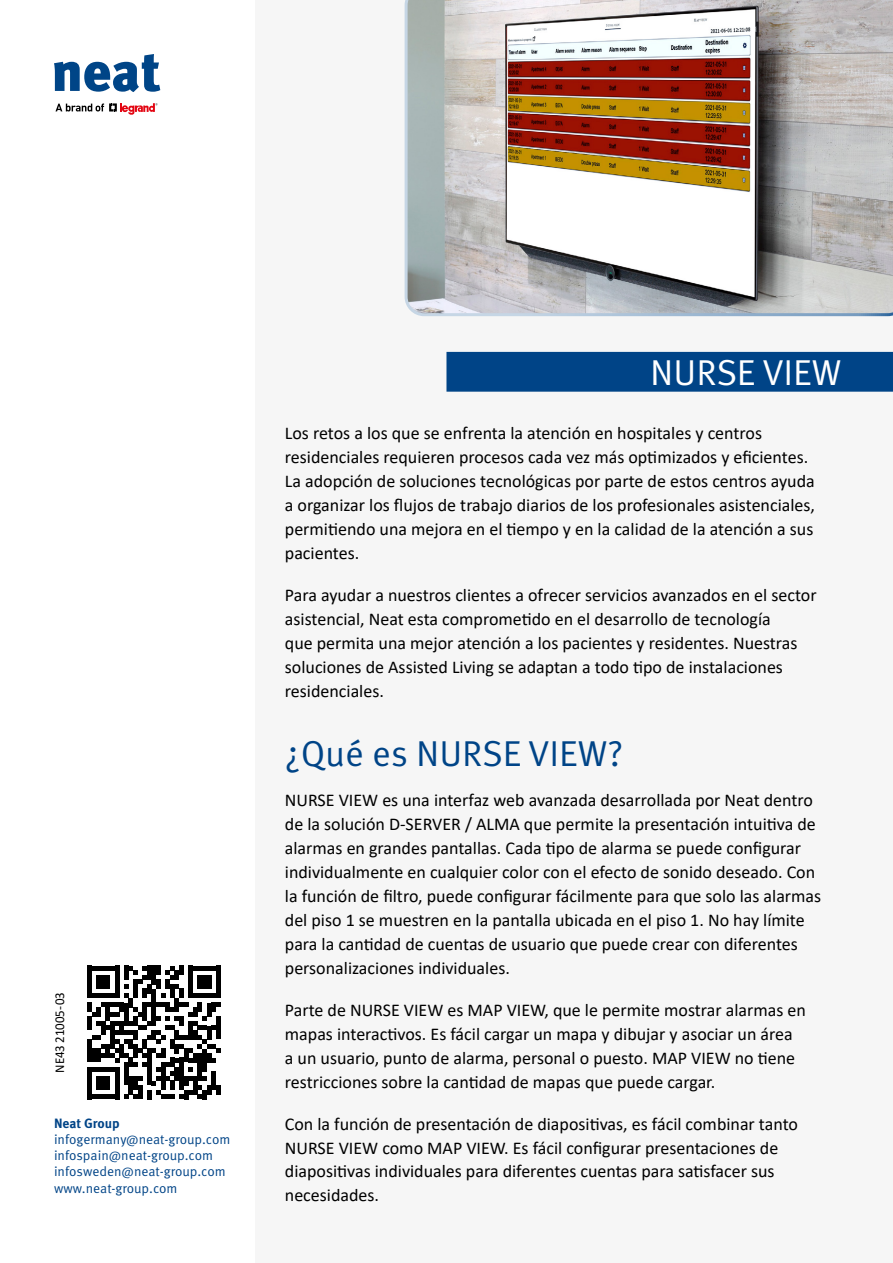
<style>
.page{position:relative;width:893px;height:1263px;background:#fff}
.page>*{position:absolute;margin:0;border:0;box-sizing:border-box;transform-origin:0 0}
.t1{font:36px "Meta OT Norm";color:#004487}
.t2{font:36px "Meta OT Norm";color:#fff}
.t3{font:18px/24px "Calibri";color:#000}
.t4{font:13.5px/16.2px "Meta OT Norm";color:#004487}
.t5{font:13.5px "Calibri";letter-spacing:-.005em;color:#000;scale:.96 1}
.t6{font:700 13.5px "Meta OT";color:#004487}
</style>
<div class="page">
<div style="left:255px;top:0;width:638px;height:1263px;background:#f6f6f6"></div>
<div style="left:446px;top:352px;width:447px;height:40px;background:#004487"></div>
<svg style="left:405px;top:0;width:488px;height:316px"></svg>
<div style="left:87px;top:966px;width:5px;height:9px;background:#000"></div>
<div style="left:87px;top:975px;width:5px;height:9px;background:#000"></div>
<div style="left:87px;top:984px;width:5px;height:14px;background:#000"></div>
<div style="left:87px;top:1002px;width:5px;height:10px;background:#000"></div>
<div style="left:87px;top:1016px;width:5px;height:14px;background:#000"></div>
<div style="left:87px;top:1039px;width:5px;height:23px;background:#000"></div>
<div style="left:87px;top:1067px;width:5px;height:32px;background:#000"></div>
<svg style="left:92px;top:966px;width:129px;height:133px"></svg>
<div style="left:216px;top:1085px;width:5px;height:9px;background:#000"></div>
<svg style="left:55px;top:103px;width:103px;height:12px"></svg>
<svg style="left:54px;top:54px;width:106px;height:38px"></svg>
<p class="t5" style="left:50px;top:1073px;width:85px;rotate:-90deg">NE43 21005-03</p>
<p class="t6" style="left:54px;top:1114px;width:67px">Neat Group</p>
<p class="t4" style="left:54px;top:1131px;width:178px">infogermany@neat-group.com infospain@neat-group.com infosweden@neat-group.com www.neat-group.com</p>
<h1 class="t2" style="left:650px;top:351px;width:193px">NURSE VIEW</h1>
<p class="t3" style="left:285px;top:420px;width:532px">Los retos a los que se enfrenta la atención en hospitales y centros residenciales requieren procesos cada vez más optimizados y eficientes.<br>La adopción de soluciones tecnológicas por parte de estos centros ayuda a organizar los flujos de trabajo diarios de los profesionales asistenciales, permitiendo una mejora en el tiempo y en la calidad de la atención a sus pacientes.</p>
<p class="t3" style="left:285px;top:582px;width:533px">Para ayudar a nuestros clientes a ofrecer servicios avanzados en el sector asistencial, Neat esta comprometido en el desarrollo de tecnología<br>que permita una mejor atención a los pacientes y residentes. Nuestras soluciones de Assisted Living se adaptan a todo tipo de instalaciones residenciales.</p>
<h1 class="t1" style="left:285px;top:732px;width:340px">¿Qué es NURSE VIEW?</h1>
<p class="t3" style="left:285px;top:787px;width:538px">NURSE VIEW es una interfaz web avanzada desarrollada por Neat dentro de la solución D-SERVER / ALMA que permite la presentación intuitiva de alarmas en grandes pantallas. Cada tipo de alarma se puede configurar individualmente en cualquier color con el efecto de sonido deseado. Con la función de filtro, puede configurar fácilmente para que solo las alarmas del piso 1 se muestren en la pantalla ubicada en el piso 1. No hay límite para la cantidad de cuentas de usuario que puede crear con diferentes personalizaciones individuales.</p>
<p class="t3" style="left:285px;top:997px;width:523px">Parte de NURSE VIEW es MAP VIEW, que le permite mostrar alarmas en mapas interactivos. Es fácil cargar un mapa y dibujar y asociar un área a un usuario, punto de alarma, personal o puesto. MAP VIEW no tiene restricciones sobre la cantidad de mapas que puede cargar.</p>
<p class="t3" style="left:285px;top:1111px;width:515px">Con la función de presentación de diapositivas, es fácil combinar tanto NURSE VIEW como MAP VIEW. Es fácil configurar presentaciones de diapositivas individuales para diferentes cuentas para satisfacer sus necesidades.</p>
</div>
